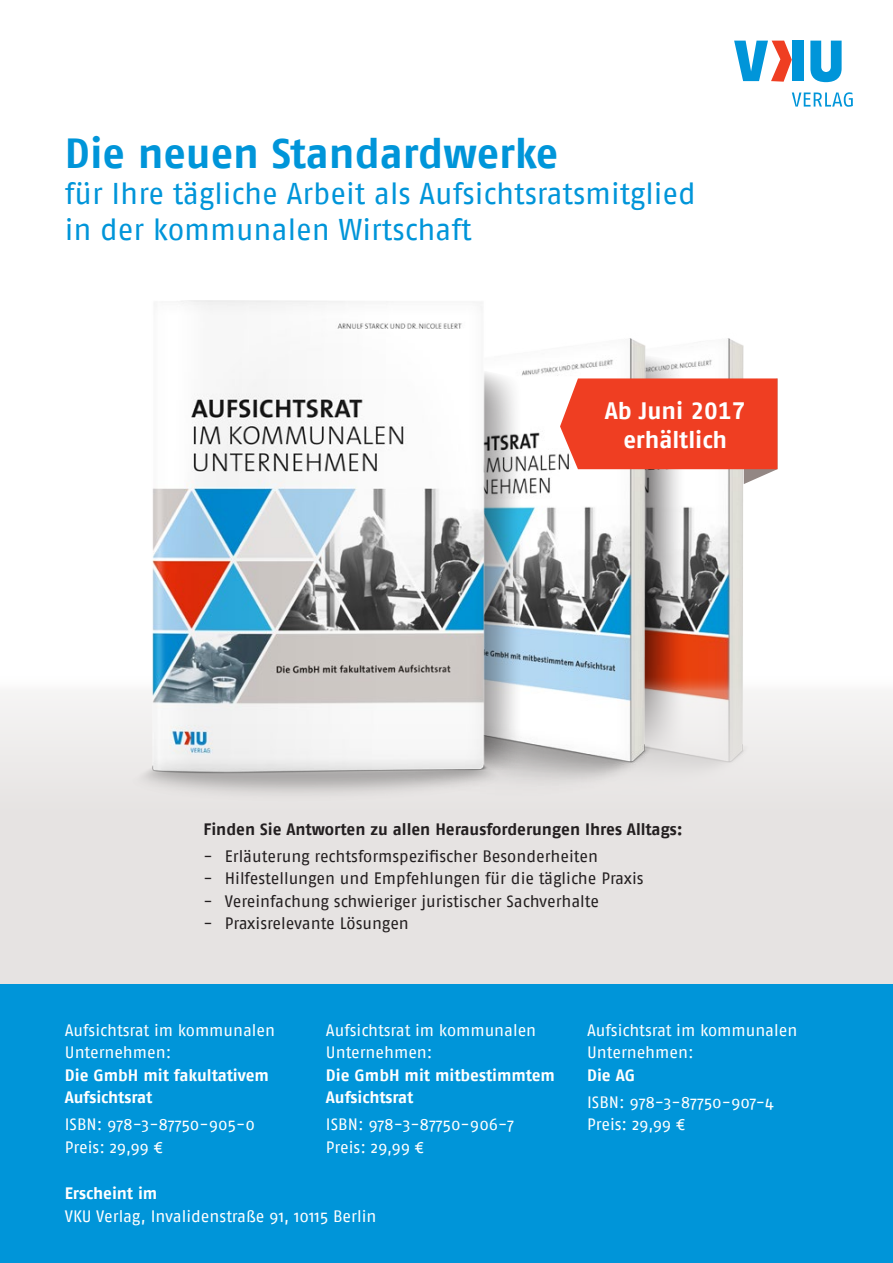
<style>
.page{position:relative;width:893px;height:1263px;background:#fff}
.page>*{position:absolute;margin:0;border:0;box-sizing:border-box;transform-origin:0 0}
.t1{font:700 42px "Fago No";color:#0095d9}
.t2{font:30px/36px "Fago No";color:#0095d9}
.t3{font:23.7px/29.7px "Fago No Bold Tf";color:#fff;text-align:center}
.t4{font:16.5px/22.5px "Fago No";letter-spacing:-.005em;color:#fff}
.t5{font:16.5px "Fago No";letter-spacing:-.005em;color:#231f20}
.t6{font:700 16.5px/22.5px "Fago No";letter-spacing:-.005em;color:#fff}
.t7{font:700 16.5px "Fago No";color:#231f20}
</style>
<div class="page">
<div style="left:0;top:674px;width:893px;height:490px;background:#e6e3e2"></div>
<svg style="left:792px;top:92px;width:61px;height:15px"></svg>
<svg style="left:810px;top:41px;width:32px;height:41px"></svg>
<div style="left:792px;top:41px;width:11px;height:40px;background:#0095d9"></div>
<svg style="left:734px;top:41px;width:58px;height:41px"></svg>
<div style="left:0;top:984px;width:893px;height:279px;background:#0095d9"></div>
<img style="left:523px;top:338px;width:193px;height:442px">
<svg style="left:560px;top:349px;width:217px;height:405px"></svg>
<img style="left:112px;top:300px;width:411px;height:493px">
<h1 class="t1" style="left:65px;top:128px;width:495px">Die neuen Standardwerke</h1>
<h2 class="t2" style="left:65px;top:175px;width:633px">für Ihre tägliche Arbeit als Aufsichtsratsmitglied in der kommunalen Wirtschaft</h2>
<h3 class="t3" style="left:605px;top:395px;width:142px">Ab Juni 2017 erhältlich</h3>
<p class="t7" style="left:204px;top:819px;width:481px">Finden Sie Antworten zu allen Herausforderungen Ihres Alltags:</p>
<p class="t5" style="left:204px;top:847px;width:396px">- Erläuterung rechtsformspezifischer Besonderheiten</p>
<p class="t5" style="left:204px;top:869px;width:442px">- Hilfestellungen und Empfehlungen für die tägliche Praxis</p>
<p class="t5" style="left:204px;top:892px;width:397px">- Vereinfachung schwieriger juristischer Sachverhalte</p>
<p class="t5" style="left:204px;top:914px;width:207px">- Praxisrelevante Lösungen</p>
<p class="t4" style="left:65px;top:1018px;width:212px">Aufsichtsrat im kommunalen<br>Unternehmen:</p>
<p class="t6" style="left:65px;top:1063px;width:206px">Die GmbH mit fakultativem<br>Aufsichtsrat</p>
<p class="t4" style="left:65px;top:1113px;width:192px">ISBN: 978-3-87750-905-0<br>Preis: 29,99 €</p>
<p class="t4" style="left:326px;top:1018px;width:212px">Aufsichtsrat im kommunalen<br>Unternehmen:</p>
<p class="t6" style="left:326px;top:1063px;width:231px">Die GmbH mit mitbestimmtem<br>Aufsichtsrat</p>
<p class="t4" style="left:326px;top:1113px;width:189px">ISBN: 978-3-87750-906-7<br>Preis: 29,99 €</p>
<p class="t6" style="left:65px;top:1182px;width:94px">Erscheint im</p>
<p class="t4" style="left:65px;top:1204px;width:313px">VKU Verlag, Invalidenstraße 91, 10115 Berlin</p>
<p class="t4" style="left:587px;top:1018px;width:212px">Aufsichtsrat im kommunalen<br>Unternehmen:</p>
<p class="t6" style="left:587px;top:1063px;width:50px">Die AG</p>
<p class="t4" style="left:587px;top:1090px;width:188px">ISBN: 978-3-87750-907-4<br>Preis: 29,99 €</p>
</div>
